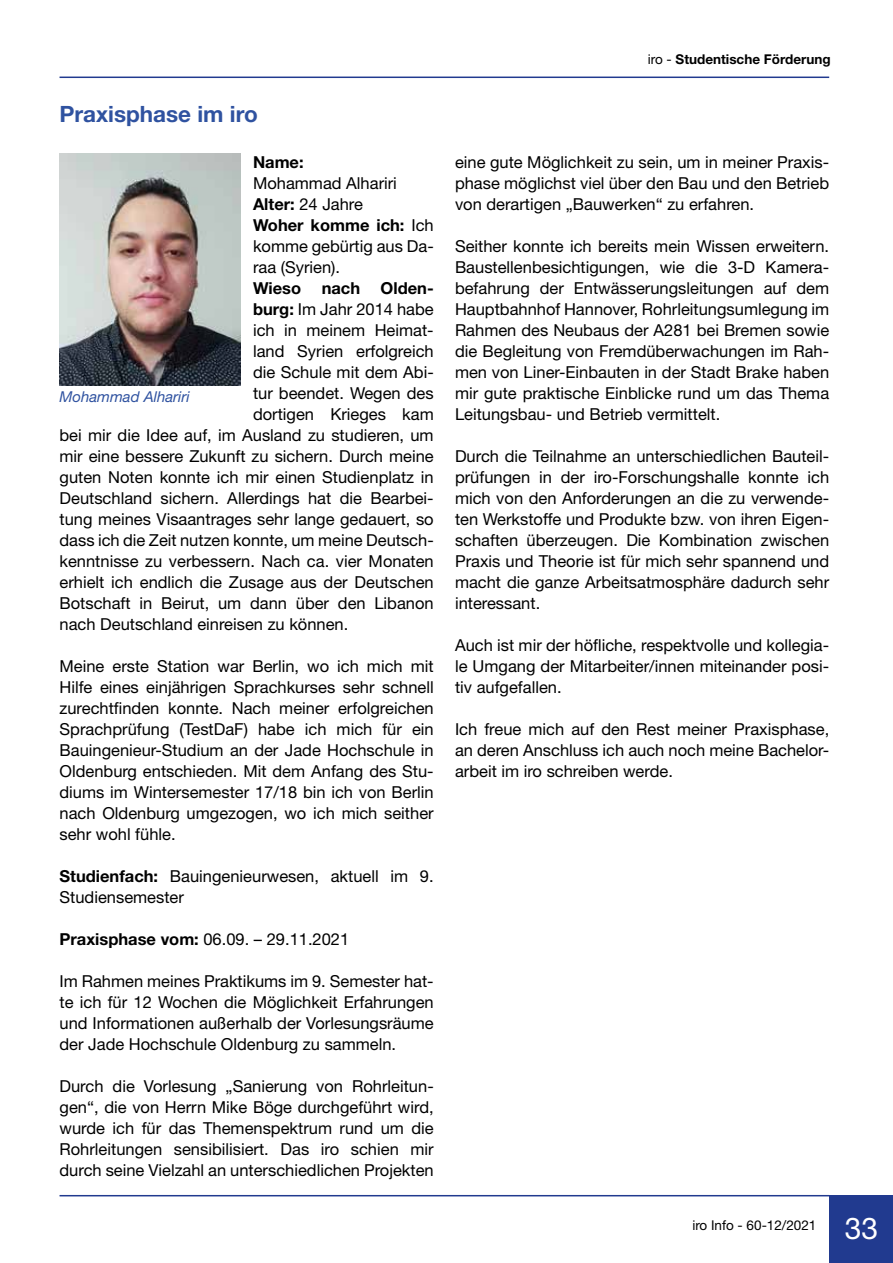
<style>
.page{position:relative;width:893px;height:1263px;background:#fff}
.page>*{position:absolute;margin:0;border:0;box-sizing:border-box;transform-origin:0 0}
.t1{font:30px "Helvetica Neue LT Std";color:#fff}
.t2{font:700 22.5px "Helvetica Neue LT Std";color:#2f52a0}
.t3{font:16.5px/21px "Helvetica Neue LT Std";color:#000;text-align:justify}
.t4{font:700 16.5px "Helvetica Neue LT Std";color:#000}
.t5{font:italic 15px "Helvetica Neue LT Std";color:#2f52a0}
.t6{font:700 13.5px "Helvetica Neue LT Std";color:#000}
.t7{font:13.5px "Helvetica Neue LT Std";color:#000}
.s1{font-weight:700}
.s2{font-weight:400}
</style>
<div class="page">
<hr style="left:60px;top:77px;width:769px;height:1px;background:#213a8f">
<div style="left:829px;top:1195px;width:64px;height:68px;background:#213a8f"></div>
<hr style="left:60px;top:1195px;width:769px;height:1px;background:#213a8f">
<img style="left:60px;top:154px;width:180px;height:232px">
<h2 class="t2" style="left:60px;top:100px;width:200px">Praxisphase im iro</h2>
<p class="t4" style="left:253px;top:152px;width:52px">Name:</p>
<p class="t3" style="left:253px;top:172px;width:182px;text-align:left">Mohammad Alhariri<br><span class="s1">Alter:</span> 24 Jahre<br><span class="s1">Woher komme ich:</span> Ich komme gebürtig aus Da&shy;raa (Syrien).</p>
<p class="t4" style="left:253px;top:278px;width:182px">Wieso nach Olden-</p>
<p class="t3" style="left:253px;top:298px;width:182px"><span class="s1">burg:</span> Im Jahr 2014 habe</p>
<p class="t3" style="left:253px;top:319px;width:182px">ich in meinem Heimat-</p>
<p class="t3" style="left:253px;top:340px;width:182px">land Syrien erfolgreich</p>
<p class="t3" style="left:253px;top:361px;width:182px">die Schule mit dem Abi-</p>
<p class="t3" style="left:253px;top:382px;width:182px">tur beendet. Wegen des</p>
<p class="t3" style="left:253px;top:403px;width:182px">dortigen Krieges kam</p>
<p class="t3" style="left:60px;top:424px;width:376px">bei mir die Idee auf, im Ausland zu studieren, um</p>
<p class="t3" style="left:60px;top:445px;width:376px">mir eine bessere Zukunft zu sichern. Durch meine</p>
<p class="t3" style="left:60px;top:466px;width:376px">guten Noten konnte ich mir einen Studienplatz in</p>
<p class="t3" style="left:60px;top:487px;width:376px">Deutschland sichern. Allerdings hat die Bearbei-</p>
<p class="t3" style="left:60px;top:508px;width:376px">tung meines Visaantrages sehr lange gedauert, so</p>
<p class="t3" style="left:60px;top:529px;width:376px">dass ich die Zeit nutzen konnte, um meine Deutsch-</p>
<p class="t3" style="left:60px;top:550px;width:376px">kenntnisse zu verbessern. Nach ca. vier Monaten</p>
<p class="t3" style="left:60px;top:572px;width:376px">erhielt ich endlich die Zusage aus der Deutschen</p>
<p class="t3" style="left:60px;top:593px;width:376px">Botschaft in Beirut, um dann über den Libanon</p>
<p class="t3" style="left:60px;top:614px;width:290px">nach Deutschland einreisen zu können.</p>
<p class="t3" style="left:60px;top:656px;width:376px">Meine erste Station war Berlin, wo ich mich mit Hilfe eines einjährigen Sprachkurses sehr schnell zurechtfinden konnte. Nach meiner erfolgreichen Sprachprüfung (TestDaF) habe ich mich für ein Bauingenieur-Studium an der Jade Hochschule in Oldenburg entschieden. Mit dem Anfang des Stu&shy;diums im Wintersemester 17/18 bin ich von Berlin nach Oldenburg umgezogen, wo ich mich seither sehr wohl fühle.</p>
<p class="t3" style="left:60px;top:866px;width:376px"><span class="s1">Studienfach:</span> Bauingenieurwesen, aktuell im 9.<br>Studiensemester</p>
<p class="t3" style="left:60px;top:929px;width:291px"><span class="s1">Praxisphase vom:</span> 06.09. – 29.11.2021</p>
<p class="t3" style="left:60px;top:971px;width:376px">Im Rahmen meines Praktikums im 9. Semester hat&shy;te ich für 12 Wochen die Möglichkeit Erfahrungen und Informationen außerhalb der Vorlesungsräume der Jade Hochschule Oldenburg zu sammeln.</p>
<p class="t3" style="left:60px;top:1076px;width:376px">Durch die Vorlesung „Sanierung von Rohrleitun&shy;gen“, die von Herrn Mike Böge durchgeführt wird, wurde ich für das Themenspektrum rund um die Rohrleitungen sensibilisiert. Das iro schien mir durch seine Vielzahl an unterschiedlichen Projekten</p>
<p class="t5" style="left:60px;top:387px;width:132px">Mohammad Alhariri</p>
<p class="t6" style="left:648px;top:51px;width:184px"><span class="s2">iro -</span> Studentische Förderung</p>
<p class="t3" style="left:455px;top:152px;width:376px">eine gute Möglichkeit zu sein, um in meiner Praxis&shy;phase möglichst viel über den Bau und den Betrieb von derartigen „Bauwerken“ zu erfahren.</p>
<p class="t3" style="left:455px;top:236px;width:376px">Seither konnte ich bereits mein Wissen erweitern.<br>Baustellenbesichtigungen, wie die 3-D Kamera&shy;befahrung der Entwässerungsleitungen auf dem Hauptbahnhof Hannover, Rohrleitungsumlegung im Rahmen des Neubaus der A281 bei Bremen sowie die Begleitung von Fremdüberwachungen im Rah&shy;men von Liner-Einbauten in der Stadt Brake haben mir gute praktische Einblicke rund um das Thema Leitungsbau- und Betrieb vermittelt.</p>
<p class="t3" style="left:455px;top:446px;width:376px">Durch die Teilnahme an unterschiedlichen Bauteil&shy;prüfungen in der iro-Forschungshalle konnte ich mich von den Anforderungen an die zu verwende&shy;ten Werkstoffe und Produkte bzw. von ihren Eigen&shy;schaften überzeugen. Die Kombination zwischen Praxis und Theorie ist für mich sehr spannend und macht die ganze Arbeitsatmosphäre dadurch sehr interessant.</p>
<p class="t3" style="left:455px;top:635px;width:376px">Auch ist mir der höfliche, respektvolle und kollegia&shy;le Umgang der Mitarbeiter/innen miteinander posi&shy;tiv aufgefallen.</p>
<p class="t3" style="left:455px;top:719px;width:376px">Ich freue mich auf den Rest meiner Praxisphase, an deren Anschluss ich auch noch meine Bachelor&shy;arbeit im iro schreiben werde.</p>
<p class="t7" style="left:692px;top:1217px;width:126px">iro Info - 60-12/2021</p>
<h1 class="t1" style="left:845px;top:1210px;width:35px">33</h1>
</div>
